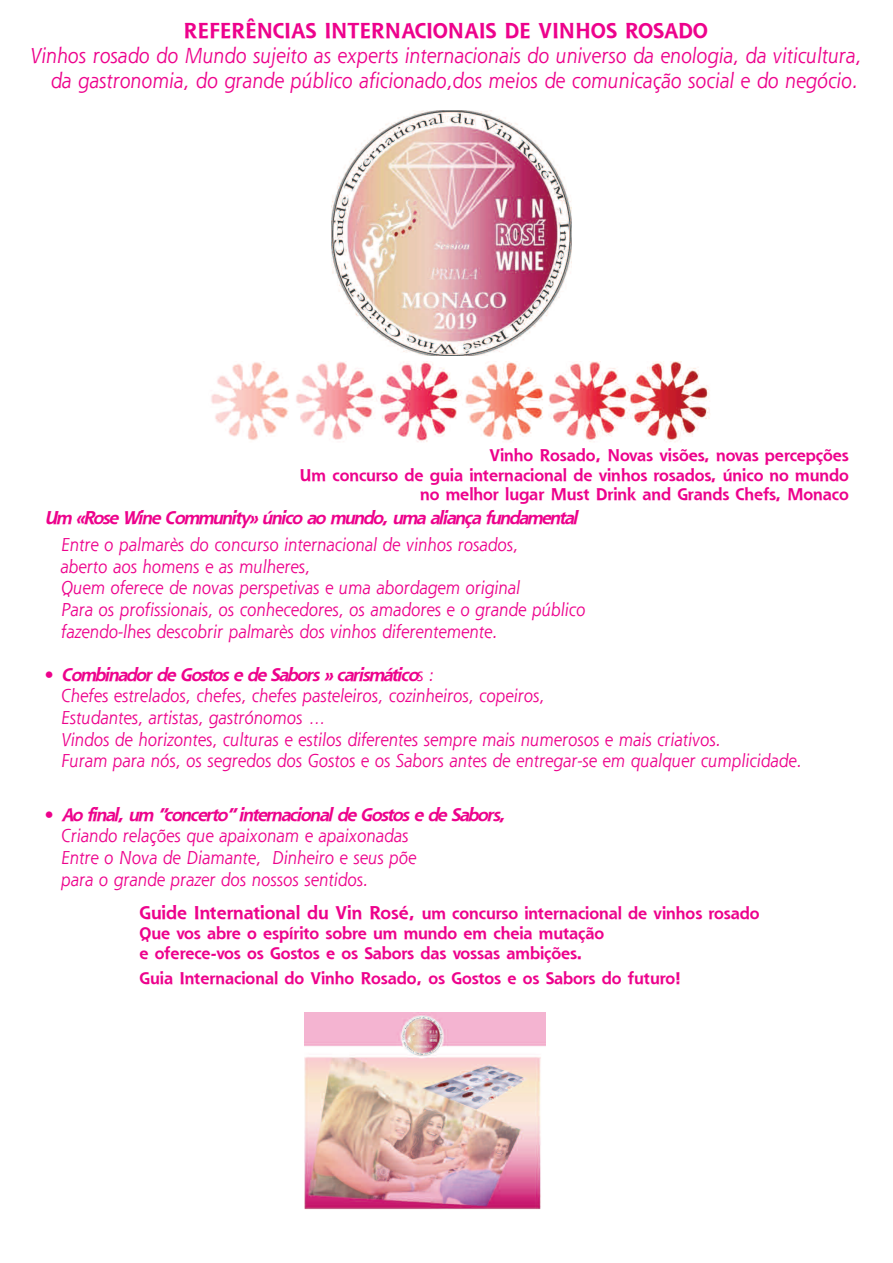
<style>
.page{position:relative;width:893px;height:1263px;background:#fff}
.page>*{position:absolute;margin:0;border:0;box-sizing:border-box;transform-origin:0 0}
.t1{font:italic 21px/25.2px "Shannon";color:#ed028c;text-align:right}
.t2{font:700 21px "Shannon";letter-spacing:-.005em;color:#ed028c}
.t3{font:italic 18px/21.6px "Shannon";color:#ed028c}
.t4{font:italic 700 18px "Shannon";color:#ed028c}
.t5{font:700 16.5px/19.8px "Shannon";letter-spacing:-.005em;color:#ed028c;text-align:right}
.s1{font-weight:700}
.s2{font-size:18px}
</style>
<div class="page">
<img style="left:304px;top:1012px;width:241px;height:198px">
<img style="left:331px;top:111px;width:241px;height:244px">
<img style="left:211px;top:361px;width:499px;height:81px">
<p class="t2" style="left:184px;top:18px;width:526px">REFERÊNCIAS INTERNACIONAIS DE VINHOS ROSADO</p>
<p class="t1" style="left:30px;top:44px;width:833px">Vinhos rosado do Mundo sujeito as experts internacionais do universo da enologia, da viticultura, da gastronomia, do grande público aficionado,dos meios de comunicação social e do negócio.</p>
<p class="t5" style="left:299px;top:445px;width:551px">Vinho Rosado, Novas visões, novas percepções<br>Um concurso de guia internacional de vinhos rosados, único no mundo no melhor lugar Must Drink and Grands Chefs, Monaco</p>
<p class="t4" style="left:44px;top:507px;width:539px">Um «Rose Wine Community» único ao mundo, uma aliança fundamental</p>
<p class="t3" style="left:61px;top:535px;width:526px">Entre o palmarès do concurso internacional de vinhos rosados,<br>aberto aos homens e as mulheres,<br>Quem oferece de novas perspetivas e uma abordagem original<br>Para os profissionais, os conhecedores, os amadores e o grande público fazendo-lhes descobrir palmarès dos vinhos diferentemente.</p>
<p class="t3" style="left:61px;top:665px;width:742px;text-indent:-17px">• <span class="s1">Combinador de Gostos e de Sabors » carismático</span>s :<br>Chefes estrelados, chefes, chefes pasteleiros, cozinheiros, copeiros,<br>Estudantes, artistas, gastrónomos …<br>Vindos de horizontes, culturas e estilos diferentes sempre mais numerosos e mais criativos.<br>Furam para nós, os segredos dos Gostos e os Sabors antes de entregar-se em qualquer cumplicidade.</p>
<p class="t3" style="left:61px;top:805px;width:450px;text-indent:-17px">• <span class="s1">Ao final, um “concerto” internacional de Gostos e de Sabors, </span>Criando relações que apaixonam e apaixonadas<br>Entre o Nova de Diamante, Dinheiro e seus põe<br>para o grande prazer dos nossos sentidos.</p>
<p class="t5" style="left:140px;top:903px;width:622px;text-align:left"><span class="s2">Guide International du Vin Rosé,</span> um concurso internacional de vinhos rosado<br>Que vos abre o espírito sobre um mundo em cheia mutação<br>e oferece-vos os Gostos e os Sabors das vossas ambições.</p>
<p class="t5" style="left:140px;top:968px;width:543px">Guia Internacional do Vinho Rosado, os Gostos e os Sabors do futuro!</p>
</div>
